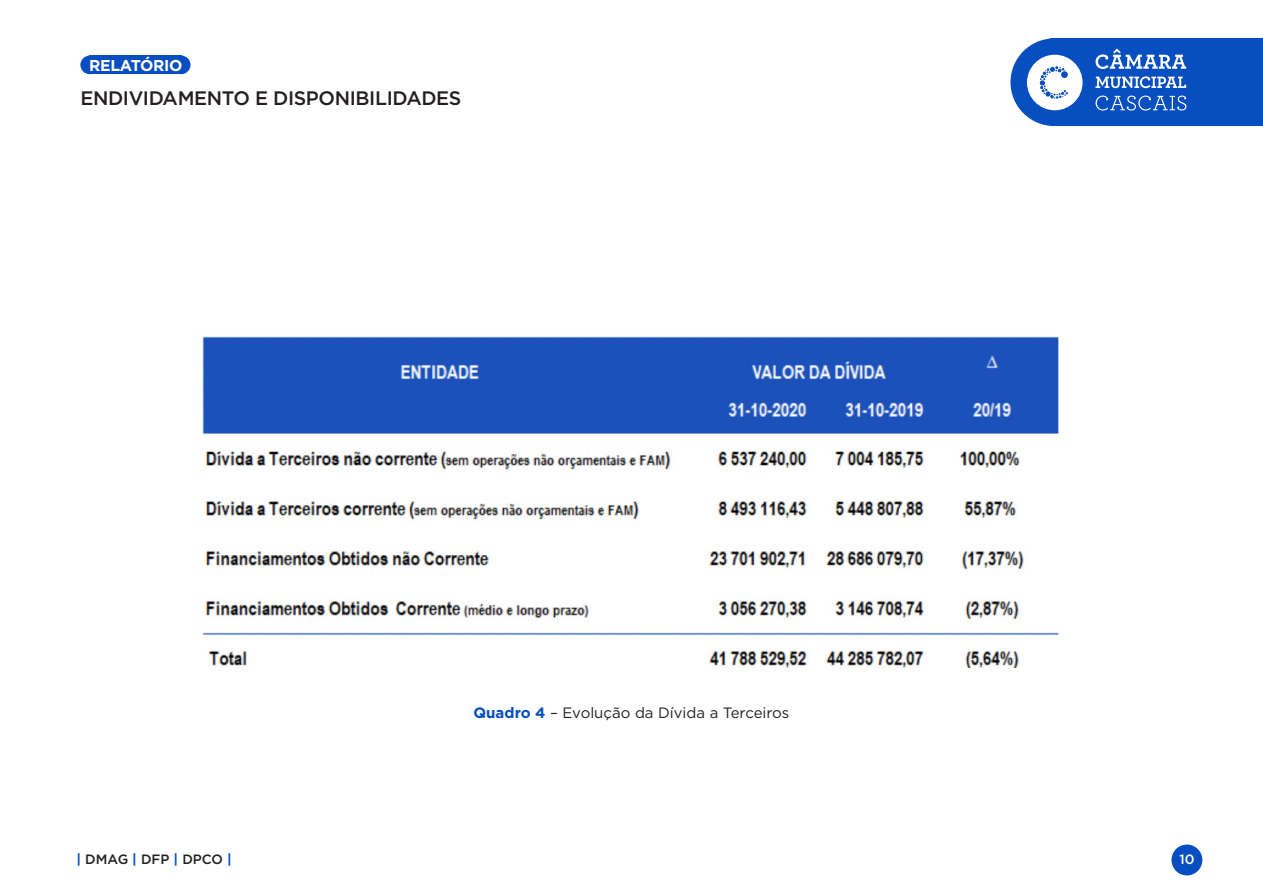
<style>
.page{position:relative;width:1263px;height:893px;background:#fff}
.page>*{position:absolute;margin:0;border:0;box-sizing:border-box;transform-origin:0 0}
.t1{font:500 19.5px "Gotham";letter-spacing:-.02em;color:#231f20}
.t2{font:700 15.75px "Gotham";letter-spacing:-.02em;color:#fff}
.texto{font:15px "Gotham";color:#231f20}
.t3{font:500 13.5px "Gotham";color:#231f20}
.t4{font:500 13.5px "Gotham";color:#fff}
.s1{font-weight:700;color:#074ec1}
</style>
<div class="page">
<div style="left:1171px;top:844px;width:31px;height:31px;background:#074ec1;border-radius:50%"></div>
<div style="left:1051px;top:38px;width:212px;height:88px;background:#074ec1"></div>
<div style="left:1010px;top:38px;width:88px;height:88px;background:#074ec1;border-radius:50%"></div>
<div style="left:89px;top:56px;width:92px;height:18px;background:#074ec1"></div>
<div style="left:80px;top:56px;width:19px;height:18px;background:#074ec1;border-radius:50%"></div>
<div style="left:172px;top:56px;width:19px;height:18px;background:#074ec1;border-radius:50%"></div>
<svg style="left:1095px;top:49px;width:91px;height:20px"></svg>
<svg style="left:1095px;top:96px;width:91px;height:15px"></svg>
<svg style="left:1095px;top:76px;width:91px;height:12px"></svg>
<svg style="left:1027px;top:55px;width:55px;height:55px"></svg>
<img style="left:202px;top:336px;width:857px;height:331px">
<p class="t2" style="left:89px;top:55px;width:95px">RELATÓRIO</p>
<p class="t1" style="left:80px;top:85px;width:383px">ENDIVIDAMENTO E DISPONIBILIDADES</p>
<p class="texto" style="left:473px;top:703px;width:317px"><span class="s1">Quadro 4</span> – Evolução da Dívida a Terceiros</p>
<p class="t3" style="left:77px;top:850px;width:157px"><span class="s1">|</span> DMAG <span class="s1">|</span> DFP <span class="s1">|</span> DPCO <span class="s1">|</span></p>
<p class="t4" style="left:1179px;top:850px;width:17px">10</p>
</div>
